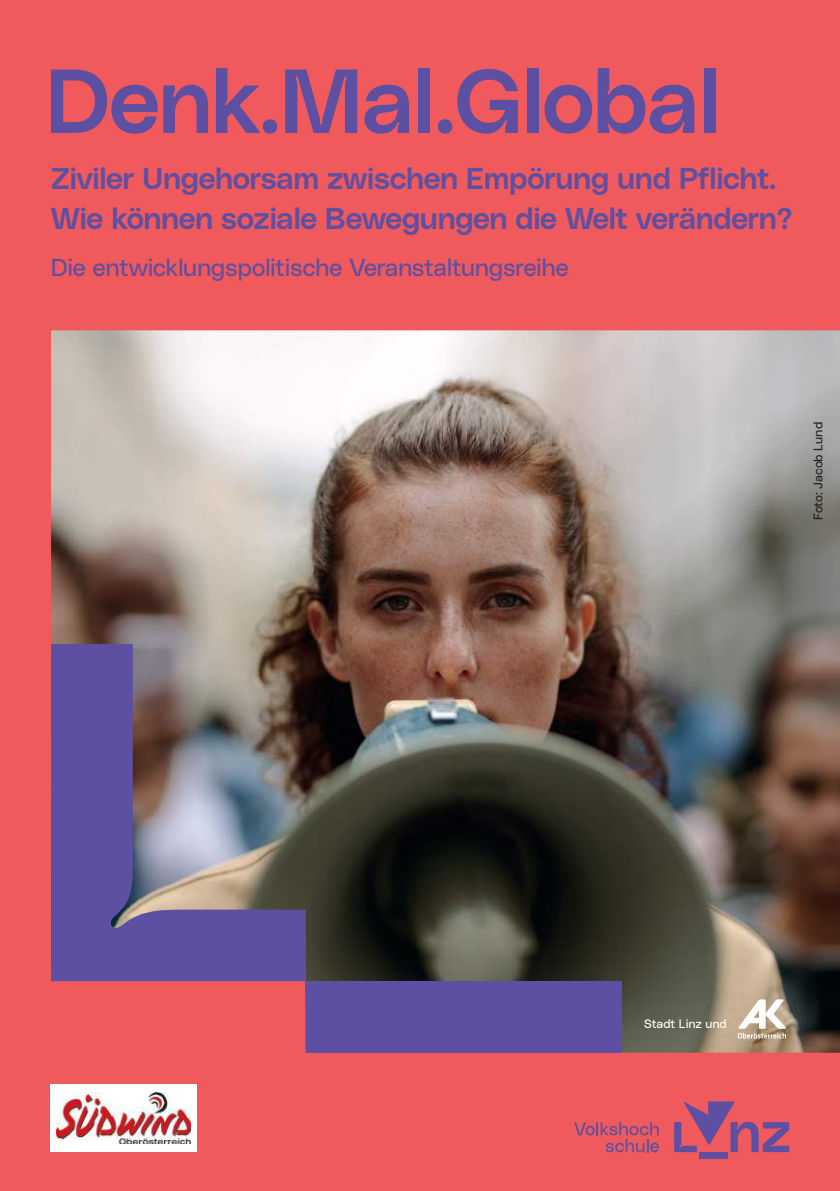
<style>
.page{position:relative;width:840px;height:1191px;background:#fff}
.page>*{position:absolute;margin:0;border:0;box-sizing:border-box;transform-origin:0 0}
.t1{font:90px "Lentia Nova Median";letter-spacing:-.01em;color:#5d4fa1}
.t2{font:30px/40px "Lentia Nova Median";letter-spacing:-.01em;color:#5d4fa1}
.t3{font:24.4px "Lentia Nova Neutral";letter-spacing:-.02em;color:#5d4fa1}
.t4{font:12.4px "Lentia Nova Neutral";letter-spacing:-.01em;color:#221f1f}
.t5{font:12.2px "Lentia Nova Neutral";letter-spacing:-.01em;color:#fff}
</style>
<div class="page">
<div style="left:0;top:0;width:839px;height:1191px;background:#f05a5c"></div>
<img style="left:51px;top:330px;width:788px;height:722px">
<div style="left:305px;top:981px;width:316px;height:71px;background:#5d4fa1"></div>
<img style="left:51px;top:644px;width:254px;height:337px">
<div style="left:699px;top:1152px;width:28px;height:6px;background:#5d4fa1"></div>
<svg style="left:674px;top:1101px;width:114px;height:51px"></svg>
<svg style="left:574px;top:1122px;width:84px;height:30px"></svg>
<div style="left:51px;top:1084px;width:146px;height:67px;background:#fff"></div>
<img style="left:56px;top:1092px;width:135px;height:52px">
<svg style="left:737px;top:999px;width:48px;height:39px;background:#d4c6b6"></svg>
<h1 class="t1" style="left:46px;top:53px;width:675px">Denk.Mal.Global</h1>
<p class="t2" style="left:51px;top:158px;width:742px">Ziviler Ungehorsam zwischen Empörung und Pflicht.<br>Wie können soziale Bewegungen die Welt verändern?</p>
<p class="t3" style="left:51px;top:254px;width:519px">Die entwicklungspolitische Veranstaltungsreihe</p>
<p class="t4" style="left:811px;top:520px;width:100px;rotate:-90deg">Foto: Jacob Lund</p>
<p class="t5" style="left:643px;top:1017px;width:84px">Stadt Linz und</p>
</div>
